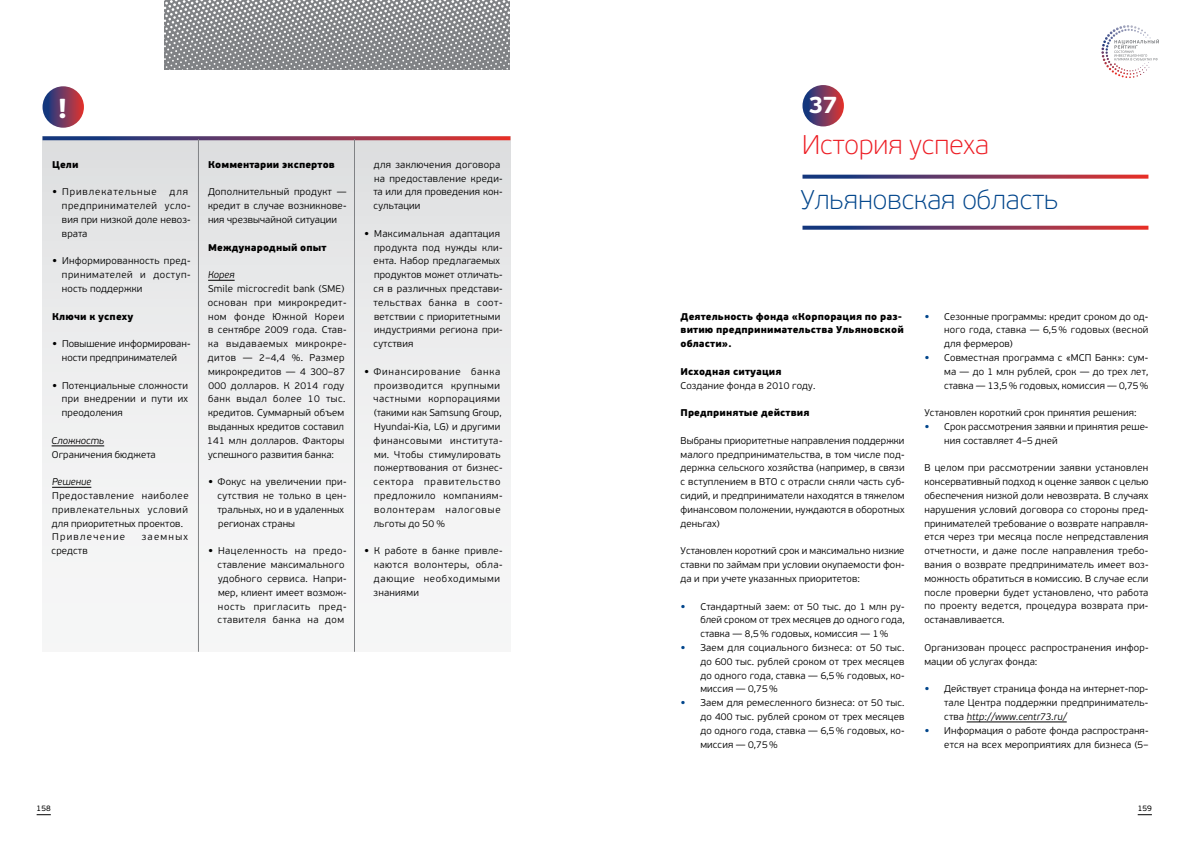
<style>
.page{position:relative;width:1191px;height:842px;background:#fff}
.page>*{position:absolute;margin:0;border:0;box-sizing:border-box;transform-origin:0 0}
.t1{font:700 35px "PF Beau Sans Pro";color:#fff}
.t2{font:100 27px "PF Beau Sans Pro";color:#00458b}
.t3{font:100 27px "PF Beau Sans Pro";color:#ed1d24}
.t4{font:700 24px "PF Beau Sans Pro";color:#fff}
.t5{font:300 9.8px/13.8px "PF Beau Sans Pro";letter-spacing:.015em;color:#000;text-align:justify}
.t6{font:300 9.8px/13.8px "PF Beau Sans Pro";letter-spacing:.055em;color:#000}
.t7{font:900 9.8px/13.8px "PF Beau Sans Pro";letter-spacing:.01em;color:#000}
.t8{font:300 9.8px/13.8px "PF Beau Sans Pro";letter-spacing:.035em;color:#000}
.t9{font:300 9.8px/13.8px "PF Beau Sans Pro";letter-spacing:.05em;color:#000}
.t10{font:italic 300 9.8px "PF Beau Sans Pro";letter-spacing:.01em;color:#000}
.t11{font:300 9.8px "PF Beau Sans Pro";letter-spacing:.095em;color:#000}
.t12{font:300 9.8px "PF Beau Sans Pro";letter-spacing:.13em;color:#000}
.t13{font:8px "PF Beau Sans Pro";color:#000}
.s1{font-weight:900;font-size:10.8px}
.s2{font-weight:900;font-size:10.8px;color:#00458b}
.s3{font-style:italic}
</style>
<div class="page">
<svg style="left:1137px;top:814px;width:14px;height:1px"></svg>
<svg style="left:37px;top:814px;width:14px;height:1px"></svg>
<svg style="left:164px;top:0;width:346px;height:70px;background:#989a9c"></svg>
<svg style="left:1101px;top:25px;width:58px;height:53px"></svg>
<hr style="left:966px;top:722px;width:100px;height:1px;background:#000">
<svg style="left:802px;top:175px;width:346px;height:4px"></svg>
<svg style="left:802px;top:226px;width:346px;height:4px"></svg>
<svg style="left:802px;top:85px;width:42px;height:41px"></svg>
<div style="left:43px;top:136px;width:467px;height:516px;background:linear-gradient(to bottom,#dfe0e1,#fafafa)"></div>
<hr style="left:52px;top:446px;width:52px;height:1px;background:#000">
<hr style="left:52px;top:487px;width:39px;height:1px;background:#000">
<svg style="left:208px;top:280px;width:27px;height:1px"></svg>
<svg style="left:43px;top:136px;width:467px;height:4px;background:#7c4264"></svg>
<div style="left:43px;top:86px;width:41px;height:42px;background:linear-gradient(to right,#063888,#e43935);border-radius:21px"></div>
<hr style="left:198px;top:139px;width:1px;height:513px;background:#808285">
<hr style="left:354px;top:139px;width:1px;height:513px;background:#808285">
<h1 class="t1" style="left:58px;top:84px;width:11px">!</h1>
<p class="t7" style="left:52px;top:158px;width:28px">Цели</p>
<p class="t11" style="left:52px;top:187px;width:106px"><span class="s1">•</span> Привлекательные</p>
<p class="t5" style="left:62px;top:185px;width:130px;text-align:left;text-indent:108px">для предпринимателей усло&shy;вия при низкой доле невоз&shy;врата</p>
<p class="t5" style="left:62px;top:254px;width:130px;text-indent:-10px"><span class="s1">•</span> Информированность пред&shy;принимателей и доступ&shy;ность поддержки</p>
<p class="t7" style="left:52px;top:309px;width:83px">Ключи к успеху</p>
<p class="t5" style="left:52px;top:337px;width:140px;text-align:center"><span class="s1">•</span> Повышение информирован&shy;ности предпринимателей</p>
<p class="t5" style="left:62px;top:378px;width:128px;text-indent:-10px"><span class="s1">•</span> Потенциальные сложности при внедрении и пути их преодоления</p>
<p class="t10" style="left:52px;top:435px;width:54px">Сложность</p>
<p class="t5" style="left:52px;top:447px;width:105px">Ограничения бюджета</p>
<p class="t10" style="left:52px;top:476px;width:41px">Решение</p>
<p class="t6" style="left:52px;top:489px;width:138px">Предоставление наиболее привлекательных условий для приоритетных проектов.<br>Привлечение</p>
<p class="t12" style="left:142px;top:532px;width:48px">заемных</p>
<p class="t5" style="left:52px;top:544px;width:38px">средств</p>
<p class="t7" style="left:208px;top:158px;width:128px">Комментарии экспертов</p>
<p class="t5" style="left:208px;top:185px;width:140px">Дополнительный продукт — кредит в случае возникнове&shy;ния чрезвычайной ситуации</p>
<p class="t7" style="left:208px;top:240px;width:120px">Международный опыт</p>
<p class="t10" style="left:208px;top:269px;width:28px">Корея</p>
<p class="t5" style="left:207px;top:282px;width:141px;text-align:left">Smile microcredit bank (SME) основан при микрокредит&shy;ном фонде Южной Кореи в сентябре 2009 года. Став&shy;ка выдаваемых микрокре&shy;дитов — 2–4,4 %. Размер микрокредитов — 4 300–87<br>000 долларов. К 2014 году банк выдал более 10 тыс. кредитов. Суммарный объем выданных кредитов составил<br>141 млн долларов. Факторы успешного развития банка:</p>
<p class="t5" style="left:217px;top:475px;width:131px;text-align:left;text-indent:-9px"><span class="s1">•</span> Фокус на увеличении при&shy;сутствия не только в цен&shy;тральных, но и в удаленных регионах страны</p>
<p class="t8" style="left:218px;top:544px;width:131px;text-indent:-9px"><span class="s1">•</span> Нацеленность на предо&shy;ставление максимального удобного сервиса. Напри&shy;мер, клиент имеет возмож&shy;ность пригласить пред&shy;ставителя банка на дом</p>
<p class="t5" style="left:373px;top:158px;width:131px;text-align:left">для заключения договора на предоставление креди&shy;та или для проведения кон&shy;сультации</p>
<p class="t5" style="left:373px;top:227px;width:131px;text-align:left;text-indent:-9px"><span class="s1">•</span> Максимальная адаптация продукта под нужды кли&shy;ента. Набор предлагаемых продуктов может отличать&shy;ся в различных представи&shy;тельствах банка в соот&shy;ветствии с приоритетными индустриями региона при&shy;сутствия</p>
<p class="t6" style="left:373px;top:365px;width:131px;text-indent:-9px"><span class="s1">•</span> Финансирование банка производится крупными частными корпорациями (такими как Samsung Group,<br>Hyundai-Kia, LG) и другими финансовыми института&shy;ми. Чтобы стимулировать пожертвования от бизнес&shy;сектора правительство предложило компаниям&shy;волонтерам налоговые льготы до 50 %</p>
<p class="t9" style="left:374px;top:544px;width:130px;text-indent:-9px"><span class="s1">•</span> К работе в банке привле&shy;каются волонтеры, обла&shy;дающие необходимыми знаниями</p>
<h3 class="t4" style="left:808px;top:90px;width:32px">37</h3>
<h2 class="t3" style="left:802px;top:130px;width:188px">История успеха</h2>
<h2 class="t2" style="left:800px;top:185px;width:259px">Ульяновская область</h2>
<p class="t7" style="left:680px;top:309px;width:225px">Деятельность фонда «Корпорация по раз&shy;витию предпринимательства Ульяновской области».</p>
<p class="t7" style="left:680px;top:365px;width:103px">Исходная ситуация</p>
<p class="t5" style="left:680px;top:378px;width:136px">Создание фонда в 2010 году.</p>
<p class="t7" style="left:680px;top:406px;width:130px">Предпринятые действия</p>
<p class="t5" style="left:680px;top:434px;width:226px">Выбраны приоритетные направления поддержки малого предпринимательства, в том числе под&shy;держка сельского хозяйства (например, в связи с вступлением в ВТО с отрасли сняли часть суб&shy;сидий, и предприниматели находятся в тяжелом финансовом положении, нуждаются в оборотных деньгах)</p>
<p class="t5" style="left:680px;top:544px;width:225px">Установлен короткий срок и максимально низкие ставки по займам при условии окупаемости фон&shy;да и при учете указанных приоритетов:</p>
<p class="t5" style="left:700px;top:599px;width:206px;text-indent:-20px"><span class="s2">•</span> Стандартный заем: от 50 тыс. до 1 млн ру&shy;блей сроком от трех месяцев до одного года, ставка — 8,5% годовых, комиссия — 1%</p>
<p class="t5" style="left:700px;top:641px;width:206px;text-indent:-20px"><span class="s2">•</span> Заем для социального бизнеса: от 50 тыс. до 600 тыс. рублей сроком от трех месяцев до одного года, ставка — 6,5% годовых, ко&shy;миссия — 0,75%</p>
<p class="t5" style="left:700px;top:696px;width:206px;text-indent:-20px"><span class="s2">•</span> Заем для ремесленного бизнеса: от 50 тыс. до 400 тыс. рублей сроком от трех месяцев до одного года, ставка — 6,5% годовых, ко&shy;миссия — 0,75%</p>
<p class="t5" style="left:944px;top:309px;width:206px;text-indent:-20px"><span class="s2">•</span> Сезонные программы: кредит сроком до од&shy;ного года, ставка — 6,5 % годовых (весной для фермеров)</p>
<p class="t5" style="left:944px;top:351px;width:206px;text-indent:-20px"><span class="s2">•</span> Совместная программа с «МСП Банк»: сум&shy;ма — до 1 млн рублей, срок — до трех лет, ставка — 13,5% годовых, комиссия — 0,75%</p>
<p class="t5" style="left:924px;top:406px;width:214px">Установлен короткий срок принятия решения:</p>
<p class="t5" style="left:944px;top:420px;width:206px;text-indent:-20px"><span class="s2">•</span> Срок рассмотрения заявки и принятия реше&shy;ния составляет 4–5 дней</p>
<p class="t5" style="left:924px;top:461px;width:226px">В целом при рассмотрении заявки установлен консервативный подход к оценке заявок с целью обеспечения низкой доли невозврата. В случаях нарушения условий договора со стороны пред&shy;принимателей требование о возврате направля&shy;ется через три месяца после непредставления отчетности, и даже после направления требо&shy;вания о возврате предприниматель имеет воз&shy;можность обратиться в комиссию. В случае если после проверки будет установлено, что работа по проекту ведется, процедура возврата при&shy;останавливается.</p>
<p class="t5" style="left:924px;top:641px;width:226px">Организован процесс распространения инфор&shy;мации об услугах фонда:</p>
<p class="t5" style="left:944px;top:682px;width:206px;text-indent:-20px"><span class="s2">•</span> Действует страница фонда на интернет-пор&shy;тале Центра поддержки предприниматель&shy;ства <span class="s3">http://www.centr73.ru/</span></p>
<p class="t5" style="left:924px;top:723px;width:225px;text-align:right"><span class="s2">•</span> Информация о работе фонда распространя&shy;ется на всех мероприятиях для бизнеса (5–</p>
<p class="t13" style="left:37px;top:803px;width:16px">158</p>
<p class="t13" style="left:1137px;top:803px;width:16px">159</p>
</div>
